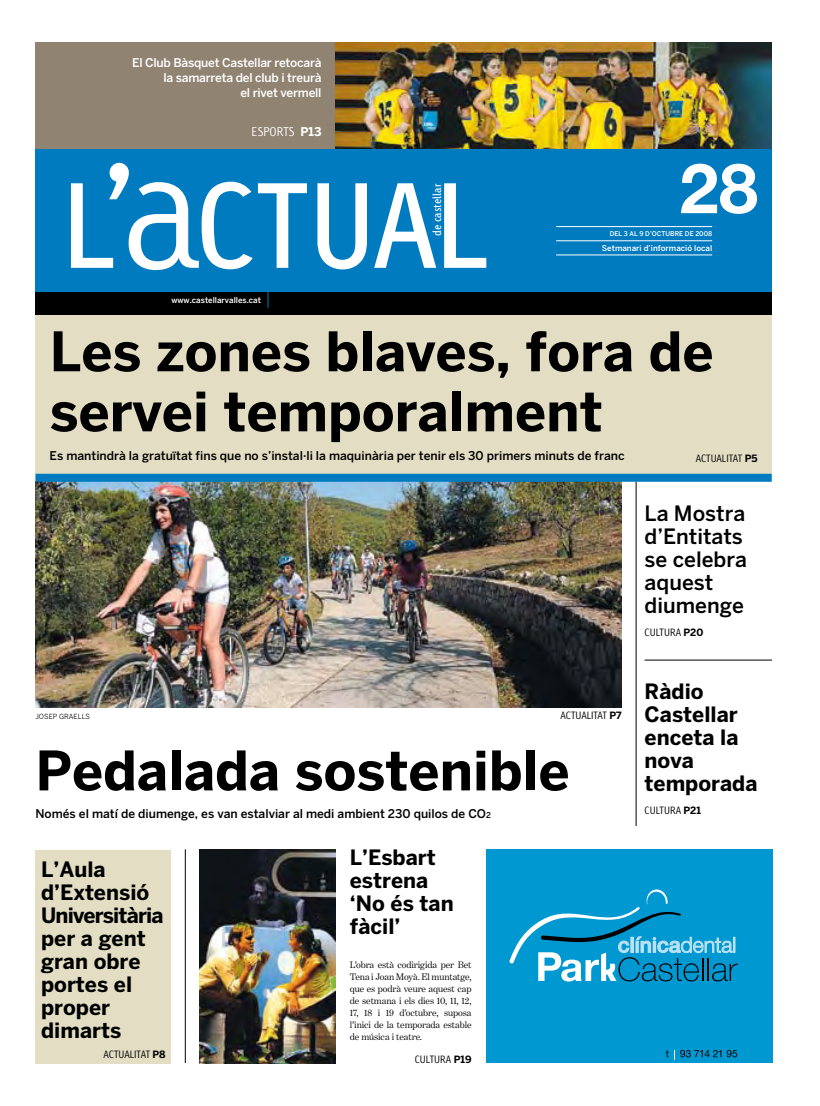
<style>
.page{position:relative;width:820px;height:1106px;background:#fff}
.page>*{position:absolute;margin:0;border:0;box-sizing:border-box;transform-origin:0 0}
.t1{font:75px "NH75";color:#fff}
.t2{font:700 54px/60px "Benton Sans";color:#000}
.t3{font:700 21px/23px "Benton Sans";color:#000}
.t4{font:500 21px/23px "Benton Sans";color:#000}
.t5{font:500 12px "Benton Sans";color:#000}
.t6{font:500 12px/15px "Benton Sans";letter-spacing:-.02em;color:#fff;text-align:right}
.t7{font:300 12px "Linotype Tetria";color:#fff}
.t8{font:11px "Linotype Tetria";color:#fff}
.t9{font:300 10px "Linotype Tetria";color:#000}
.t10{font:9.6px/11.9px "Benton Modern One";letter-spacing:-.01em;color:#000;text-align:justify}
.t11{font:500 8px "Benton Sans";color:#fff}
.t12{font:7px "Benton Sans";color:#000}
.t13{font:500 6.5px "Benton Sans";color:#fff}
.s1{font-family:"Benton Sans";font-weight:700}
.s2{font-size:8px}
</style>
<div class="page">
<div style="left:35px;top:315px;width:736px;height:159px;background:#e3dec3"></div>
<div style="left:35px;top:849px;width:136px;height:214px;background:#e3dec3"></div>
<div style="left:35px;top:42px;width:300px;height:107px;background:#908371"></div>
<div style="left:35px;top:291px;width:736px;height:24px;background:#000"></div>
<svg style="left:267px;top:291px;width:1px;height:17px"></svg>
<div style="left:35px;top:149px;width:736px;height:142px;background:#007bc0"></div>
<hr style="left:556px;top:226px;width:156px;height:1px;background:#fff">
<hr style="left:556px;top:240px;width:156px;height:1px;background:#fff">
<hr style="left:556px;top:255px;width:156px;height:1px;background:#fff">
<svg style="left:71px;top:163px;width:181px;height:107px"></svg>
<svg style="left:258px;top:183px;width:49px;height:85px"></svg>
<svg style="left:317px;top:183px;width:50px;height:86px"></svg>
<svg style="left:374px;top:183px;width:62px;height:85px"></svg>
<svg style="left:444px;top:183px;width:42px;height:85px"></svg>
<img style="left:335px;top:42px;width:436px;height:107px">
<hr style="left:185px;top:849px;width:1px;height:214px;background:#000">
<img style="left:200px;top:849px;width:135px;height:214px">
<img style="left:35px;top:482px;width:586px;height:225px">
<div style="left:486px;top:849px;width:286px;height:214px;background:#0098d1"></div>
<svg style="left:509px;top:889px;width:228px;height:92px"></svg>
<svg style="left:665px;top:1049px;width:71px;height:10px"></svg>
<div style="left:35px;top:474px;width:736px;height:8px;background:#007bc0"></div>
<hr style="left:635px;top:482px;width:1px;height:344px;background:#000">
<hr style="left:644px;top:660px;width:127px;height:1px;background:#000">
<p class="t6" style="left:132px;top:55px;width:191px">El Club Bàsquet Castellar retocarà la samarreta del club i treurà<br>el rivet vermell</p>
<p class="t7" style="left:251px;top:125px;width:71px">ESPORTS <span class="s1">P13</span></p>
<p class="t11" style="left:171px;top:295px;width:91px">www.castellarvalles.cat</p>
<p class="t8" style="left:430px;top:236px;width:54px;rotate:-90deg">de castellar</p>
<h1 class="t1" style="left:679px;top:138px;width:79px">28</h1>
<p class="t13" style="left:609px;top:230px;width:104px">DEL 3 AL 9 D’OCTUBRE DE 2008</p>
<p class="t11" style="left:601px;top:243px;width:112px">Setmanari d’informació local</p>
<h2 class="t2" style="left:50px;top:321px;width:665px">Les zones blaves, fora de servei temporalment</h2>
<p class="t5" style="left:50px;top:449px;width:576px">Es mantindrà la gratuïtat fins que no s’instal·li la maquinària per tenir els 30 primers minuts de franc</p>
<p class="t9" style="left:695px;top:452px;width:63px">ACTUALITAT <span class="s1">P5</span></p>
<h3 class="t4" style="left:644px;top:501px;width:104px">La Mostra d’Entitats se celebra aquest diumenge</h3>
<p class="t12" style="left:35px;top:712px;width:56px">JOSEP GRAELLS</p>
<p class="t9" style="left:560px;top:709px;width:63px">ACTUALITAT <span class="s1">P7</span></p>
<h2 class="t2" style="left:35px;top:740px;width:535px">Pedalada sostenible</h2>
<p class="t5" style="left:35px;top:806px;width:457px">Només el matí de diumenge, es van estalviar al medi ambient 230 quilos de CO<span class="s2">2</span></p>
<h3 class="t3" style="left:41px;top:857px;width:124px">L’Aula d’Extensió<br>Universitària per a gent gran obre portes el proper dimarts</h3>
<p class="t9" style="left:103px;top:1047px;width:64px">ACTUALITAT <span class="s1">P8</span></p>
<h3 class="t3" style="left:350px;top:845px;width:105px">L’Esbart estrena ‘No és tan fàcil’</h3>
<p class="t10" style="left:350px;top:959px;width:123px">L’obra està codirigida per Bet Tena i Joan Moyà. El muntatge, que es podrà veure aquest cap de setmana i els dies 10, 11, 12, 17, 18 i 19 d’octubre, suposa l’inici de la temporada estable de música i teatre.</p>
<p class="t9" style="left:414px;top:1053px;width:58px">CULTURA <span class="s1">P19</span></p>
<p class="t9" style="left:644px;top:626px;width:60px">CULTURA <span class="s1">P20</span></p>
<h3 class="t3" style="left:644px;top:679px;width:114px">Ràdio<br>Castellar enceta la nova temporada</h3>
<p class="t9" style="left:644px;top:804px;width:58px">CULTURA <span class="s1">P21</span></p>
</div>
